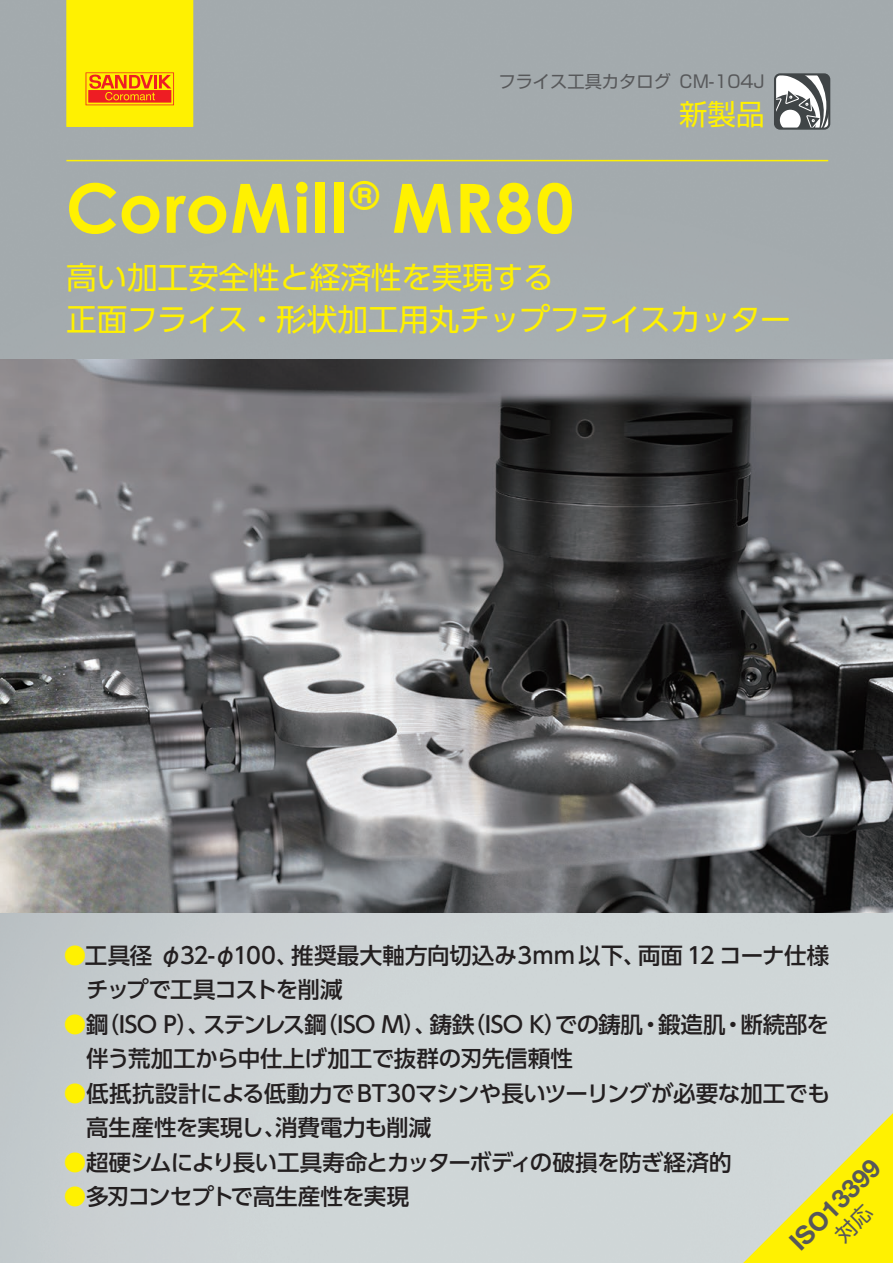
<style>
.page{position:relative;width:893px;height:1263px;background:#fff}
.page>*{position:absolute;margin:0;border:0;box-sizing:border-box;transform-origin:0 0}
.t1{font:700 68.1px "Century Gothic";letter-spacing:.025em;color:#fff101}
.t2{font:30.75px/42px "UD Shin Go Pro";letter-spacing:-.01em;color:#fff101}
.t3{font:28.5px "Shin Go Pro";color:#fff101}
.t4{font:700 25.8px "Helvetica Neue LT Pro";color:#57585a}
.t5{font:500 22.5px/34.5px "UD Shin Go Pro";letter-spacing:-.02em;color:#231f20}
.t6{font:500 22.5px "UD Shin Go Pro";letter-spacing:-.04em;color:#231f20}
.t7{font:17.25px "Shin Go Pro";color:#57585a}
.s1{color:#fff101}
</style>
<div class="page">
<img style="left:0;top:0;width:893px;height:1263px">
<hr style="left:66px;top:160px;width:762px;height:1px;background:#fff101">
<svg style="left:66px;top:0;width:127px;height:127px;background:#fcda04"></svg>
<div style="left:774px;top:73px;width:56px;height:57px;border:2px solid #404547;border-radius:5px"></div>
<svg style="left:775px;top:74px;width:54px;height:55px"></svg>
<img style="left:0;top:360px;width:893px;height:552px">
<svg style="left:743px;top:1113px;width:150px;height:150px;background:#e7e36f"></svg>
<p class="t7" style="left:498px;top:67px;width:268px">フライス工具カタログ CM-104J</p>
<p class="t3" style="left:679px;top:91px;width:87px">新製品</p>
<h1 class="t1" style="left:66px;top:156px;width:509px">CoroMill<sup>®</sup> MR80</h1>
<h2 class="t2" style="left:66px;top:255px;width:726px">高い加工安全性と経済性を実現する<br>正面フライス・形状加工用丸チップフライスカッター</h2>
<p class="t5" style="left:86px;top:937px;width:745px;text-indent:-23px"><span class="s1">●</span>工具径 φ32-φ100、推奨最大軸方向切込み3mm以下、両面 12 コーナ仕様チップで工具コストを削減</p>
<p class="t5" style="left:86px;top:1006px;width:744px;text-indent:-22px"><span class="s1">●</span>鋼（ISO P）、ステンレス鋼（ISO M）、鋳鉄（ISO K）での鋳肌・鍛造肌・断続部を伴う荒加工から中仕上げ加工で抜群の刃先信頼性</p>
<p class="t5" style="left:86px;top:1075px;width:745px;text-indent:-23px"><span class="s1">●</span>低抵抗設計による低動力でBT30マシンや長いツーリングが必要な加工でも高生産性を実現し、消費電力も削減</p>
<p class="t6" style="left:64px;top:1144px;width:669px"><span class="s1">●</span>超硬シムにより長い工具寿命とカッターボディの破損を防ぎ経済的</p>
<p class="t5" style="left:64px;top:1179px;width:347px"><span class="s1">●</span>多刃コンセプトで高生産性を実現</p>
<p class="t4" style="left:782px;top:1234px;width:118px;rotate:-45deg">ISO13399</p>
</div>
